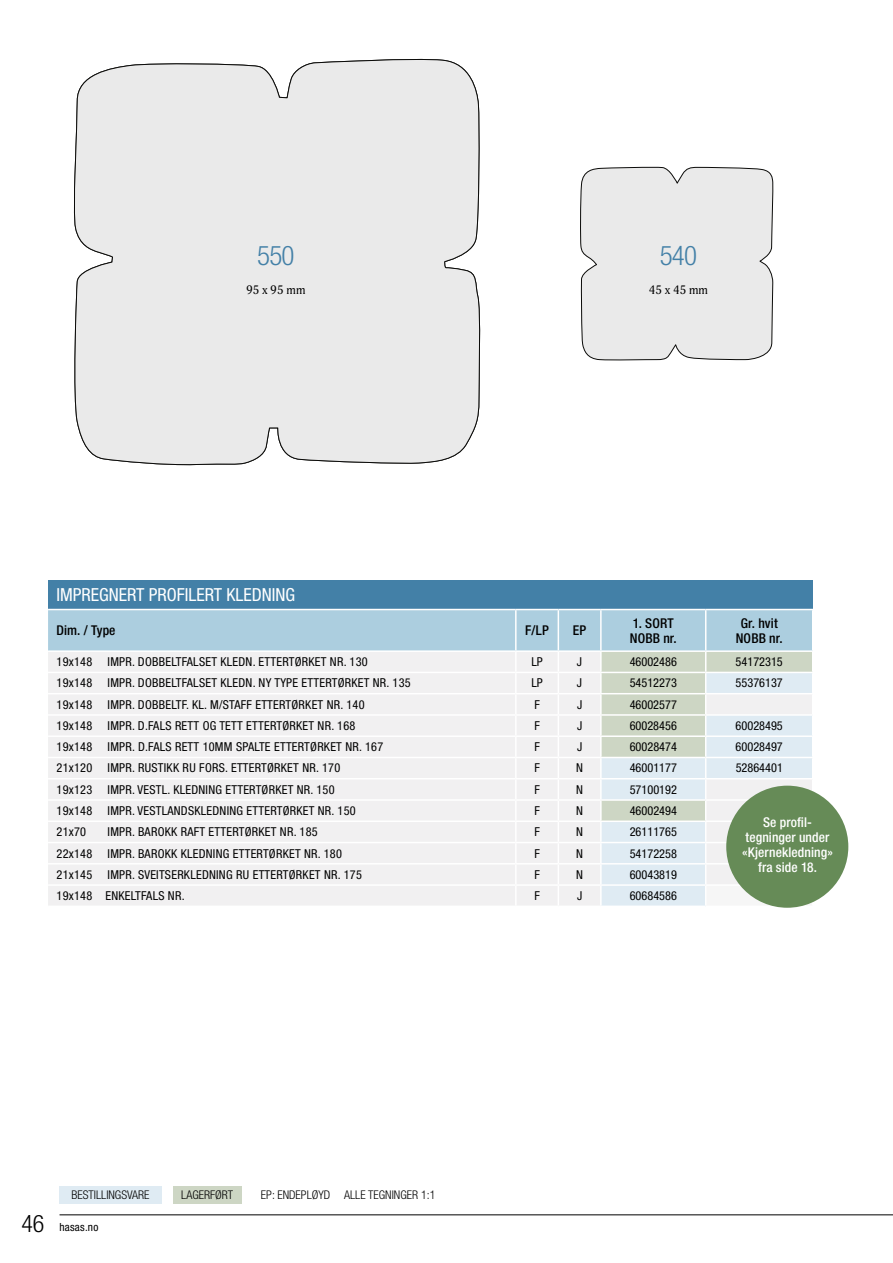
<style>
.page{position:relative;width:893px;height:1263px;background:#fff}
.page>*{position:absolute;margin:0;border:0;box-sizing:border-box;transform-origin:0 0}
.t1{font:300 condensed 27px "Helvetica Neue LT Pro";letter-spacing:-.03em;color:#4380a7}
.t2{font:condensed 18px "Helvetica Neue LT Pro";color:#fff}
.t3{font:500 condensed 13.5px/15px "Helvetica Neue LT Pro";letter-spacing:.005em;color:#fff;text-align:center}
.t4{font:500 condensed 13.5px/15px "Helvetica Neue LT Pro";letter-spacing:.015em;color:#000}
.t5{font:condensed 12.3px "Helvetica Neue LT Pro";letter-spacing:.02em;color:#000}
.t6{font:condensed 12.3px "Helvetica Neue LT Pro";color:#000}
.t7{font:300 condensed 12px "Helvetica Neue LT Pro";color:#000}
.t8{font:12px "Adonis";color:#000}
.t9{font:condensed 11.25px "Helvetica Neue LT Pro";letter-spacing:.02em;color:#000}
.s1{font-weight:300;font-size:24px}
</style>
<div class="page">
<div style="left:173px;top:1186px;width:68px;height:17px;background:#cdd6c4"></div>
<div style="left:60px;top:1186px;width:102px;height:17px;background:#dfebf3"></div>
<hr style="left:60px;top:1214px;width:833px;height:1px;background:#000">
<div style="left:73px;top:58px;width:408px;height:407px;background:#eaeaea"></div>
<div style="left:580px;top:166px;width:193px;height:195px;background:#eaeaea"></div>
<div style="left:48px;top:580px;width:658px;height:29px;background:#4380a7"></div>
<div style="left:706px;top:580px;width:107px;height:29px;background:#4380a7"></div>
<svg style="left:48px;top:609px;width:765px;height:296px"></svg>
<div style="left:726px;top:786px;width:122px;height:122px;background:#668b57;border-radius:50%"></div>
<h1 class="t1" style="left:257px;top:240px;width:39px">550</h1>
<p class="t8" style="left:246px;top:283px;width:61px">95 x 95 mm</p>
<h1 class="t1" style="left:660px;top:240px;width:39px">540</h1>
<p class="t8" style="left:649px;top:283px;width:61px">45 x 45 mm</p>
<h2 class="t2" style="left:57px;top:584px;width:240px">IMPREGNERT PROFILERT KLEDNING</h2>
<p class="t4" style="left:57px;top:623px;width:60px">Dim. / Type</p>
<p class="t4" style="left:525px;top:623px;width:25px">F/LP</p>
<p class="t4" style="left:573px;top:623px;width:15px">EP</p>
<p class="t4" style="left:630px;top:615px;width:49px">1. SORT<br>NOBB nr.</p>
<p class="t4" style="left:736px;top:615px;width:49px;text-align:center">Gr. hvit<br>NOBB nr.</p>
<p class="t5" style="left:57px;top:655px;width:313px">19x148 IMPR. DOBBELTFALSET KLEDN. ETTERTØRKET NR. 130</p>
<p class="t5" style="left:531px;top:655px;width:13px">LP</p>
<p class="t5" style="left:577px;top:655px;width:7px">J</p>
<p class="t6" style="left:630px;top:655px;width:49px">46002486</p>
<p class="t6" style="left:736px;top:655px;width:49px">54172315</p>
<p class="t5" style="left:57px;top:676px;width:356px">19x148 IMPR. DOBBELTFALSET KLEDN. NY TYPE ETTERTØRKET NR. 135</p>
<p class="t5" style="left:531px;top:676px;width:13px">LP</p>
<p class="t5" style="left:577px;top:676px;width:7px">J</p>
<p class="t6" style="left:630px;top:676px;width:49px">54512273</p>
<p class="t6" style="left:736px;top:676px;width:49px">55376137</p>
<p class="t5" style="left:57px;top:697px;width:310px">19x148 IMPR. DOBBELTF. KL. M/STAFF ETTERTØRKET NR. 140</p>
<p class="t5" style="left:534px;top:697px;width:7px">F</p>
<p class="t5" style="left:577px;top:697px;width:7px">J</p>
<p class="t6" style="left:630px;top:697px;width:49px">46002577</p>
<p class="t5" style="left:57px;top:718px;width:300px">19x148 IMPR. D.FALS RETT OG TETT ETTERTØRKET NR. 168</p>
<p class="t5" style="left:534px;top:718px;width:7px">F</p>
<p class="t5" style="left:577px;top:718px;width:7px">J</p>
<p class="t6" style="left:630px;top:718px;width:49px">60028456</p>
<p class="t6" style="left:736px;top:718px;width:49px">60028495</p>
<p class="t5" style="left:57px;top:740px;width:328px">19x148 IMPR. D.FALS RETT 10MM SPALTE ETTERTØRKET NR. 167</p>
<p class="t5" style="left:534px;top:740px;width:7px">F</p>
<p class="t5" style="left:577px;top:740px;width:7px">J</p>
<p class="t6" style="left:630px;top:740px;width:49px">60028474</p>
<p class="t6" style="left:736px;top:740px;width:49px">60028497</p>
<p class="t5" style="left:57px;top:761px;width:285px">21x120 IMPR. RUSTIKK RU FORS. ETTERTØRKET NR. 170</p>
<p class="t5" style="left:534px;top:761px;width:7px">F</p>
<p class="t5" style="left:576px;top:761px;width:8px">N</p>
<p class="t6" style="left:630px;top:761px;width:49px">46001177</p>
<p class="t6" style="left:736px;top:761px;width:49px">52864401</p>
<p class="t5" style="left:57px;top:782px;width:280px">19x123 IMPR. VESTL. KLEDNING ETTERTØRKET NR. 150</p>
<p class="t5" style="left:534px;top:782px;width:7px">F</p>
<p class="t5" style="left:576px;top:782px;width:8px">N</p>
<p class="t6" style="left:630px;top:782px;width:49px">57100192</p>
<p class="t5" style="left:57px;top:803px;width:301px">19x148 IMPR. VESTLANDSKLEDNING ETTERTØRKET NR. 150</p>
<p class="t5" style="left:534px;top:803px;width:7px">F</p>
<p class="t5" style="left:576px;top:803px;width:8px">N</p>
<p class="t6" style="left:630px;top:803px;width:49px">46002494</p>
<p class="t5" style="left:57px;top:825px;width:31px">21x70</p>
<p class="t5" style="left:108px;top:825px;width:212px">IMPR. BAROKK RAFT ETTERTØRKET NR. 185</p>
<p class="t5" style="left:534px;top:825px;width:7px">F</p>
<p class="t5" style="left:576px;top:825px;width:8px">N</p>
<p class="t6" style="left:630px;top:825px;width:49px">26111765</p>
<p class="t5" style="left:57px;top:846px;width:287px">22x148 IMPR. BAROKK KLEDNING ETTERTØRKET NR. 180</p>
<p class="t5" style="left:534px;top:846px;width:7px">F</p>
<p class="t5" style="left:576px;top:846px;width:8px">N</p>
<p class="t6" style="left:630px;top:846px;width:49px">54172258</p>
<p class="t5" style="left:57px;top:867px;width:307px">21x145 IMPR. SVEITSERKLEDNING RU ETTERTØRKET NR. 175</p>
<p class="t5" style="left:534px;top:867px;width:7px">F</p>
<p class="t5" style="left:576px;top:867px;width:8px">N</p>
<p class="t6" style="left:630px;top:867px;width:49px">60043819</p>
<p class="t5" style="left:57px;top:888px;width:130px">19x148 ENKELTFALS NR.</p>
<p class="t5" style="left:534px;top:888px;width:7px">F</p>
<p class="t5" style="left:577px;top:888px;width:7px">J</p>
<p class="t6" style="left:630px;top:888px;width:49px">60684586</p>
<p class="t3" style="left:742px;top:814px;width:92px">Se profil&shy;tegninger under «Kjernekledning» fra side 18.</p>
<p class="t7" style="left:71px;top:1188px;width:80px">BESTILLINGSVARE</p>
<p class="t7" style="left:181px;top:1188px;width:53px">LAGERFØRT</p>
<p class="t7" style="left:261px;top:1187px;width:176px">EP: ENDEPLØYD ALLE TEGNINGER 1:1</p>
<p class="t9" style="left:21px;top:1221px;width:78px"><span class="s1">46</span> hasas.no</p>
</div>
